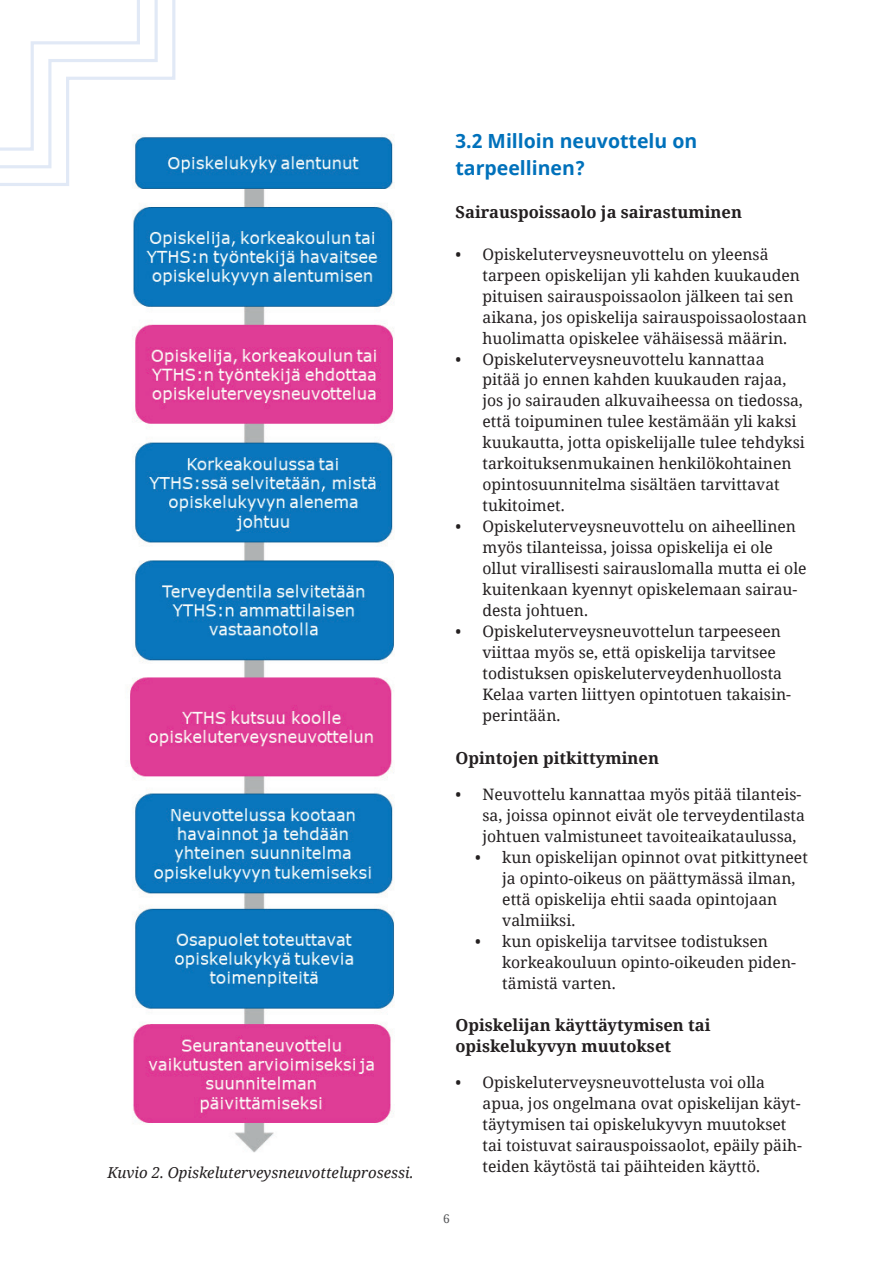
<style>
.page{position:relative;width:893px;height:1263px;background:#fff}
.page>*{position:absolute;margin:0;border:0;box-sizing:border-box;transform-origin:0 0}
.t1{font:700 19.5px/27px "Noto Sans";color:#0071bb}
.t2{font:700 16.5px/21px "Noto Serif";color:#231f20}
.t3{font:15.75px/21px "Noto Serif";color:#231f20}
.t4{font:italic 15px "Noto Serif";color:#231f20}
.t5{font:12px "Noto Serif";color:#57585a}
</style>
<div class="page">
<svg style="left:0;top:0;width:175px;height:186px"></svg>
<img style="left:119px;top:128px;width:276px;height:1025px">
<p class="t4" style="left:107px;top:1162px;width:308px">Kuvio 2. Opiskeluterveysneuvotteluprosessi.</p>
<p class="t1" style="left:455px;top:128px;width:243px">3.2 Milloin neuvottelu on tarpeellinen?</p>
<p class="t2" style="left:455px;top:200px;width:288px">Sairauspoissaolo ja sairastuminen</p>
<p class="t3" style="left:482px;top:243px;width:326px;text-indent:-27px">• Opiskeluterveysneuvottelu on yleensä tarpeen opiskelijan yli kahden kuukauden pituisen sairauspoissaolon jälkeen tai sen aikana, jos opiskelija sairauspoissaolostaan huolimatta opiskelee vähäisessä määrin.</p>
<p class="t3" style="left:482px;top:348px;width:324px;text-indent:-27px">• Opiskeluterveysneuvottelu kannattaa pitää jo ennen kahden kuukauden rajaa, jos jo sairauden alkuvaiheessa on tiedossa, että toipuminen tulee kestämään yli kaksi kuukautta, jotta opiskelijalle tulee tehdyksi tarkoituksenmukainen henkilökohtainen opintosuunnitelma sisältäen tarvittavat tukitoimet.</p>
<p class="t3" style="left:482px;top:516px;width:326px;text-indent:-27px">• Opiskeluterveysneuvottelu on aiheellinen myös tilanteissa, joissa opiskelija ei ole ollut virallisesti sairauslomalla mutta ei ole kuitenkaan kyennyt opiskelemaan sairau&shy;desta johtuen.</p>
<p class="t3" style="left:482px;top:621px;width:310px;text-indent:-27px">• Opiskeluterveysneuvottelun tarpeeseen viittaa myös se, että opiskelija tarvitsee todistuksen opiskeluterveydenhuollosta Kelaa varten liittyen opintotuen takaisin&shy;perintään.</p>
<p class="t2" style="left:455px;top:746px;width:205px">Opintojen pitkittyminen</p>
<p class="t3" style="left:482px;top:783px;width:324px;text-indent:-27px">• Neuvottelu kannattaa myös pitää tilanteis&shy;sa, joissa opinnot eivät ole terveydentilasta johtuen valmistuneet tavoiteaikataulussa,</p>
<p class="t3" style="left:502px;top:846px;width:307px;text-indent:-27px">• kun opiskelijan opinnot ovat pitkittyneet ja opinto-oikeus on päättymässä ilman, että opiskelija ehtii saada opintojaan valmiiksi.</p>
<p class="t3" style="left:502px;top:930px;width:295px;text-indent:-27px">• kun opiskelija tarvitsee todistuksen korkeakouluun opinto-oikeuden piden&shy;tämistä varten.</p>
<p class="t2" style="left:455px;top:1013px;width:257px">Opiskelijan käyttäytymisen tai opiskelukyvyn muutokset</p>
<p class="t3" style="left:482px;top:1071px;width:321px;text-indent:-27px">• Opiskeluterveysneuvottelusta voi olla apua, jos ongelmana ovat opiskelijan käyt&shy;täytymisen tai opiskelukyvyn muutokset tai toistuvat sairauspoissaolot, epäily päih&shy;teiden käytöstä tai päihteiden käyttö.</p>
<p class="t5" style="left:443px;top:1210px;width:8px">6</p>
</div>
